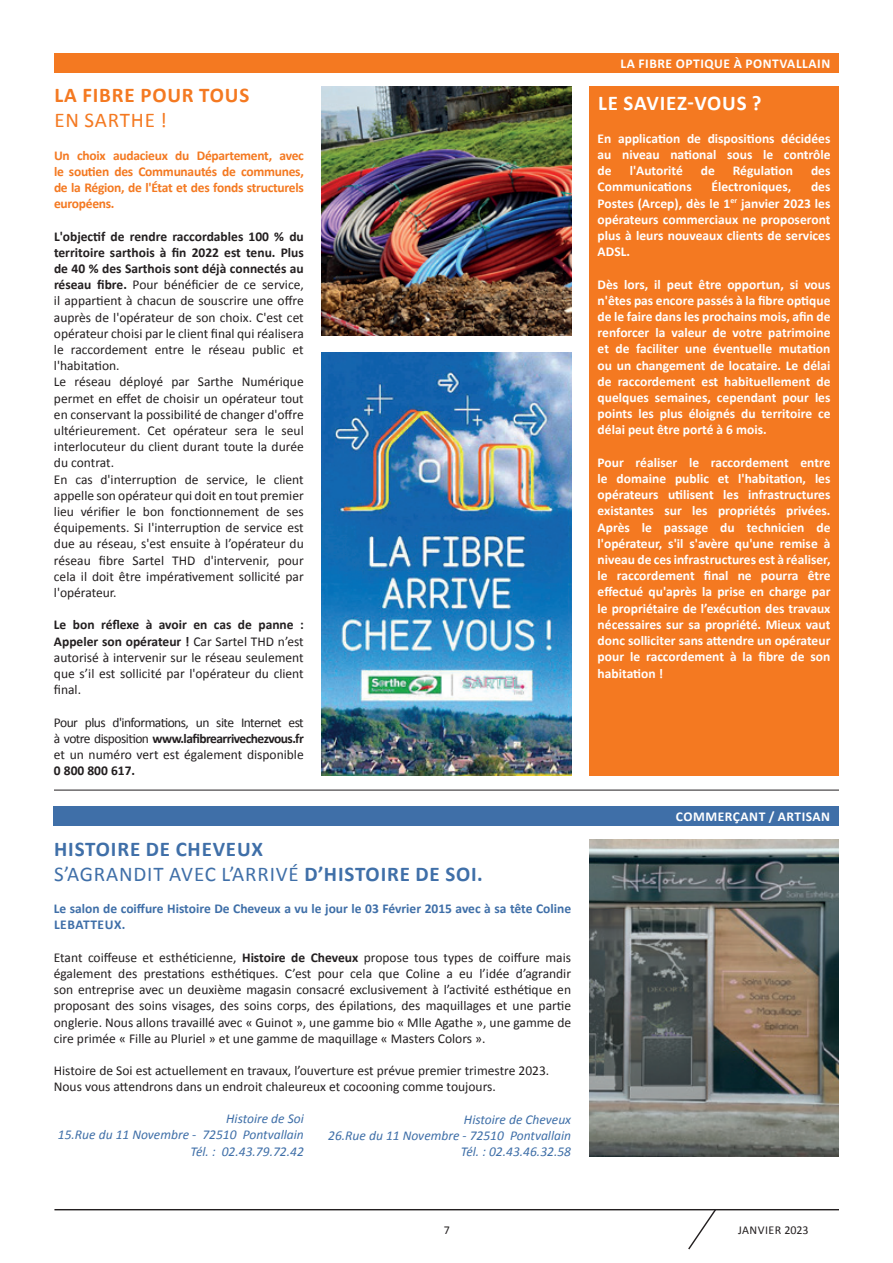
<style>
.page{position:relative;width:893px;height:1263px;background:#fff}
.page>*{position:absolute;margin:0;border:0;box-sizing:border-box;transform-origin:0 0}
.t1{font:700 21px/25.2px "Calibri";letter-spacing:.04em;color:#3f6fa8}
.t2{font:700 21px "Calibri";letter-spacing:.04em;color:#f47921}
.t3{font:700 21px "Calibri";letter-spacing:.04em;color:#fff}
.t4{font:21px "Calibri";letter-spacing:.04em;color:#f47921}
.t5{font:13.5px/16.2px "Calibri";color:#231f20;text-align:justify}
.t6{font:700 13.5px/16.2px "Calibri";color:#fff;text-align:justify}
.t7{font:italic 13.5px/16.2px "Calibri";color:#3f6fa8;text-align:right}
.t8{font:700 13.5px/16.2px "Calibri";letter-spacing:-.02em;color:#f47921;text-align:justify}
.t9{font:700 13.5px/16.2px "Calibri";color:#3f6fa8}
.t10{font:700 13.5px "Calibri";letter-spacing:.04em;color:#fff}
.t11{font:700 13.5px "Calibri";color:#231f20}
.t12{font:12px "Calibri";letter-spacing:.04em;color:#231f20}
.s1{font-weight:700}
.s2{font-weight:400}
</style>
<div class="page">
<hr style="left:54px;top:1209px;width:785px;height:1px;background:#231f20">
<svg style="left:687px;top:1210px;width:31px;height:40px"></svg>
<div style="left:589px;top:86px;width:250px;height:689px;background:#f47921"></div>
<div style="left:54px;top:54px;width:785px;height:19px;background:#f47921"></div>
<img style="left:322px;top:86px;width:249px;height:250px">
<img style="left:322px;top:352px;width:250px;height:423px">
<hr style="left:54px;top:790px;width:785px;height:1px;background:#231f20">
<div style="left:54px;top:806px;width:785px;height:19px;background:#3f6fa8"></div>
<img style="left:589px;top:840px;width:250px;height:316px">
<h1 class="t2" style="left:54px;top:80px;width:196px">LA FIBRE POUR TOUS</h1>
<h1 class="t4" style="left:54px;top:106px;width:114px">EN SARTHE !</h1>
<p class="t8" style="left:54px;top:146px;width:251px">Un choix audacieux du Département, avec le soutien des Communautés de communes, de la Région, de l'État et des fonds structurels européens.</p>
<p class="t5" style="left:54px;top:228px;width:251px;text-align:left"><span class="s1">L'objectif de rendre raccordables 100 % du territoire sarthois à fin 2022 est tenu. Plus de 40 % des Sarthois sont déjà connectés au réseau fibre.</span> Pour bénéficier de ce service, il appartient à chacun de souscrire une offre auprès de l'opérateur de son choix. C'est cet opérateur choisi par le client final qui réalisera le raccordement entre le réseau public et l'habitation.<br>Le réseau déployé par Sarthe Numérique permet en effet de choisir un opérateur tout en conservant la possibilité de changer d'offre ultérieurement. Cet opérateur sera le seul interlocuteur du client durant toute la durée du contrat.<br>En cas d'interruption de service, le client appelle son opérateur qui doit en tout premier lieu vérifier le bon fonctionnement de ses équipements. Si l'interruption de service est due au réseau, s'est ensuite à l’opérateur du réseau fibre Sartel THD d'intervenir, pour cela il doit être impérativement sollicité par l'opérateur.</p>
<p class="t5" style="left:54px;top:616px;width:251px"><span class="s1">Le bon réflexe à avoir en cas de panne :<br>Appeler son opérateur !</span> Car Sartel THD n’est autorisé à intervenir sur le réseau seulement que s’il est sollicité par l'opérateur du client final.</p>
<p class="t5" style="left:54px;top:714px;width:251px">Pour plus d'informations, un site Internet est à votre disposition <span class="s1">www.lafibrearrivechezvous.fr </span>et un numéro vert est également disponible</p>
<p class="t11" style="left:54px;top:761px;width:83px">0 800 800 617.</p>
<h1 class="t1" style="left:54px;top:835px;width:430px">HISTOIRE DE CHEVEUX<br><span class="s2">S’AGRANDIT AVEC L’ARRIVÉ</span> D’HISTOIRE DE SOI.</h1>
<p class="t9" style="left:54px;top:900px;width:519px">Le salon de coiffure Histoire De Cheveux a vu le jour le 03 Février 2015 avec à sa tête Coline<br>LEBATTEUX.</p>
<p class="t5" style="left:54px;top:949px;width:519px">Etant coiffeuse et esthéticienne, <span class="s1">Histoire de Cheveux</span> propose tous types de coiffure mais également des prestations esthétiques. C’est pour cela que Coline a eu l’idée d’agrandir son entreprise avec un deuxième magasin consacré exclusivement à l’activité esthétique en proposant des soins visages, des soins corps, des épilations, des maquillages et une partie onglerie. Nous allons travaillé avec « Guinot », une gamme bio « Mlle Agathe », une gamme de cire primée « Fille au Pluriel » et une gamme de maquillage « Masters Colors ».</p>
<p class="t5" style="left:54px;top:1062px;width:497px">Histoire de Soi est actuellement en travaux, l’ouverture est prévue premier trimestre 2023.<br>Nous vous attendrons dans un endroit chaleureux et cocooning comme toujours.</p>
<p class="t7" style="left:328px;top:1110px;width:244px">Histoire de Cheveux<br>26.Rue du 11 Novembre - 72510 Pontvallain<br>Tél. : 02.43.46.32.58</p>
<p class="t7" style="left:58px;top:1110px;width:247px">Histoire de Soi<br>15.Rue du 11 Novembre - 72510 Pontvallain<br>Tél. : 02.43.79.72.42</p>
<p class="t10" style="left:620px;top:54px;width:211px">LA FIBRE OPTIQUE À PONTVALLAIN</p>
<h1 class="t3" style="left:598px;top:89px;width:165px">LE SAVIEZ-VOUS ?</h1>
<p class="t6" style="left:598px;top:130px;width:234px">En application de dispositions décidées au niveau national sous le contrôle de</p>
<p class="t6" style="left:630px;top:162px;width:55px">l'Autorité</p>
<p class="t6" style="left:701px;top:162px;width:16px">de</p>
<p class="t6" style="left:733px;top:162px;width:62px">Régulation</p>
<p class="t6" style="left:811px;top:162px;width:21px">des</p>
<p class="t6" style="left:598px;top:178px;width:96px">Communications</p>
<p class="t6" style="left:712px;top:178px;width:81px">Électroniques,</p>
<p class="t6" style="left:598px;top:178px;width:234px;text-indent:213px">des Postes (Arcep), dès le 1<sup>er</sup> janvier 2023 les opérateurs commerciaux ne proposeront plus à leurs nouveaux clients de services ADSL.</p>
<p class="t6" style="left:598px;top:276px;width:234px">Dès lors, il peut être opportun, si vous n'êtes pas encore passés à la fibre optique de le faire dans les prochains mois, afin de renforcer la valeur de votre patrimoine et de faciliter une éventuelle mutation ou un changement de locataire. Le délai de raccordement est habituellement de quelques semaines, cependant pour les points les plus éloignés du territoire ce délai peut être porté à 6 mois.</p>
<p class="t6" style="left:598px;top:454px;width:234px">Pour réaliser le raccordement entre le domaine public et l'habitation, les opérateurs utilisent les infrastructures existantes sur les propriétés privées.<br>Après le passage du technicien de l'opérateur, s'il s'avère qu'une remise à niveau de ces infrastructures est à réaliser, le raccordement final ne pourra être effectué qu'après la prise en charge par le propriétaire de l’exécution des travaux nécessaires sur sa propriété. Mieux vaut donc solliciter sans attendre un opérateur pour le raccordement à la fibre de son habitation !</p>
<p class="t10" style="left:676px;top:806px;width:156px">COMMERÇANT / ARTISAN</p>
<p class="t12" style="left:444px;top:1222px;width:8px">7</p>
<p class="t12" style="left:738px;top:1222px;width:72px">JANVIER 2023</p>
</div>
